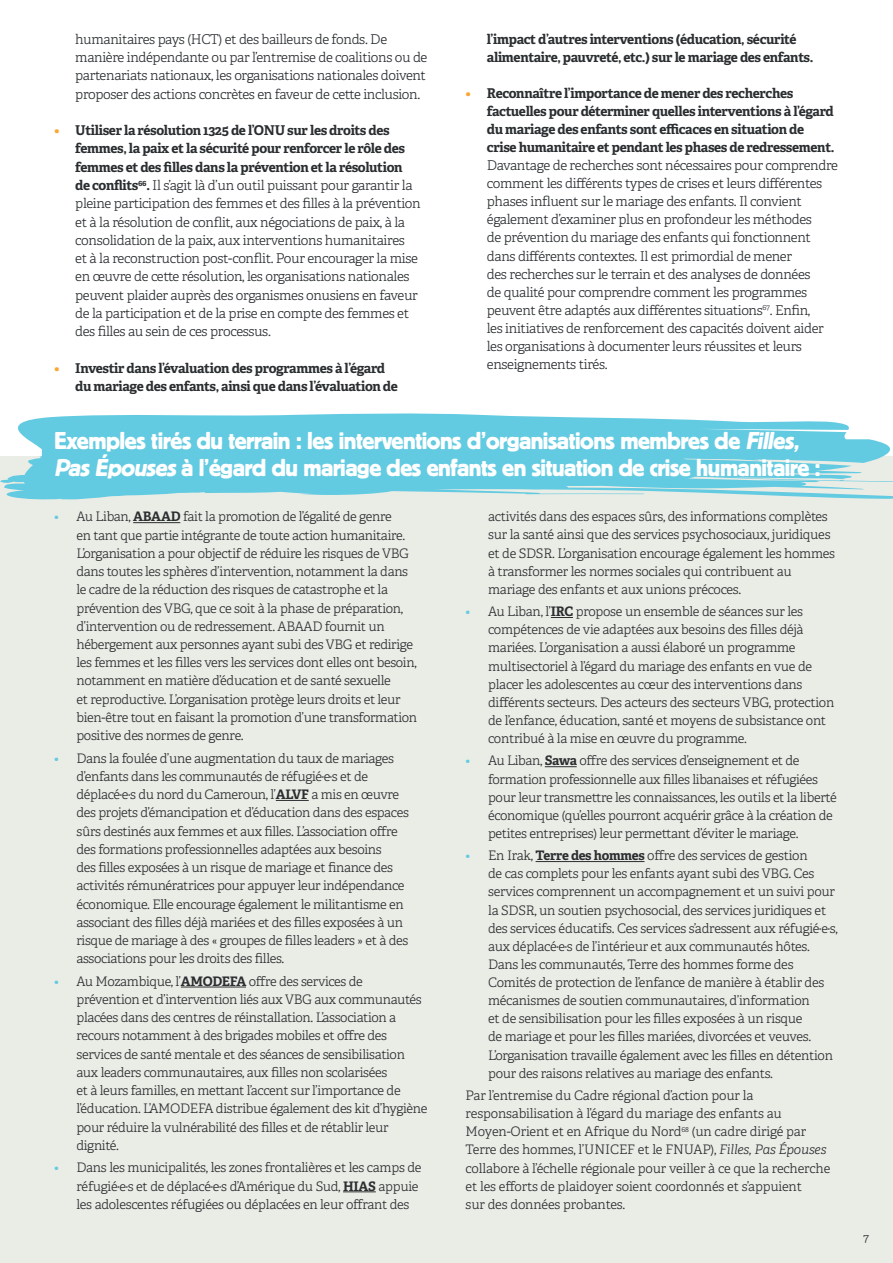
<style>
.page{position:relative;width:893px;height:1263px;background:#fff}
.page>*{position:absolute;margin:0;border:0;box-sizing:border-box;transform-origin:0 0}
.Sub_Head-new{font:25.5px/27px "Platz";letter-spacing:-.02em;color:#fff}
.Bulleted{font:300 13.5px/18px "Adelle";letter-spacing:-.025em;color:#2a2e30}
.Bulleted-2{font:700 13.5px/18.3px "Adelle";letter-spacing:-.025em;color:#2a2e30}
.Bullets_2{font:300 13.2px/18.3px "Adelle";letter-spacing:-.025em;color:#2a2e30}
.Body_Text{font:300 12px "Adelle";color:#2a2e30}
.s1{font-weight:700;color:#faa631}
.s2{font-weight:700}
.s3{color:#faa631}
.s4{font-style:italic}
.s5{color:#63cbe1}
</style>
<div class="page">
<div style="left:0;top:457px;width:893px;height:806px;background:#eaece6"></div>
<svg style="left:0;top:413px;width:893px;height:87px;fill:#63cbe1"></svg>
<hr style="left:133px;top:522px;width:47px;height:1px;background:#2a2e30">
<hr style="left:276px;top:800px;width:33px;height:1px;background:#2a2e30">
<hr style="left:181px;top:987px;width:65px;height:1px;background:#2a2e30">
<hr style="left:343px;top:1191px;width:33px;height:1px;background:#2a2e30">
<svg style="left:551px;top:617px;width:22px;height:1px"></svg>
<hr style="left:545px;top:766px;width:32px;height:1px;background:#2a2e30">
<hr style="left:536px;top:861px;width:108px;height:1px;background:#2a2e30">
<p class="Bulleted" style="left:75px;top:30px;width:354px">humanitaires pays (HCT) et des bailleurs de fonds. De manière indépendante ou par l’entremise de coalitions ou de partenariats nationaux, les organisations nationales doivent proposer des actions concrètes en faveur de cette inclusion.</p>
<p class="Bulleted" style="left:75px;top:121px;width:347px;text-indent:-21px"><span class="s1">•</span> <span class="s2">Utiliser la résolution 1325 de l’ONU sur les droits des femmes, la paix et la sécurité pour renforcer le rôle des femmes et des filles dans la prévention et la résolution de conflits</span><sup>66</sup><span class="s2">.</span> Il s’agit là d’un outil puissant pour garantir la pleine participation des femmes et des filles à la prévention et à la résolution de conflit, aux négociations de paix, à la consolidation de la paix, aux interventions humanitaires<br>et à la reconstruction post-conflit. Pour encourager la mise en œuvre de cette résolution, les organisations nationales peuvent plaider auprès des organismes onusiens en faveur de la participation et de la prise en compte des femmes et des filles au sein de ces processus.</p>
<p class="Bulleted-2" style="left:75px;top:359px;width:324px;text-indent:-21px"><span class="s3">•</span> Investir dans l’évaluation des programmes à l’égard du mariage des enfants, ainsi que dans l’évaluation de</p>
<p class="Bulleted-2" style="left:487px;top:30px;width:328px">l’impact d’autres interventions (éducation, sécurité alimentaire, pauvreté, etc.) sur le mariage des enfants.</p>
<p class="Bulleted" style="left:487px;top:84px;width:353px;text-indent:-21px"><span class="s1">•</span> <span class="s2">Reconnaître l’importance de mener des recherches factuelles pour déterminer quelles interventions à l’égard du mariage des enfants sont efficaces en situation de<br>crise humanitaire et pendant les phases de redressement.<br></span>Davantage de recherches sont nécessaires pour comprendre comment les différents types de crises et leurs différentes phases influent sur le mariage des enfants. Il convient également d’examiner plus en profondeur les méthodes<br>de prévention du mariage des enfants qui fonctionnent dans différents contextes. Il est primordial de mener<br>des recherches sur le terrain et des analyses de données<br>de qualité pour comprendre comment les programmes peuvent être adaptés aux différentes situations<sup>67</sup>. Enfin,<br>les initiatives de renforcement des capacités doivent aider les organisations à documenter leurs réussites et leurs enseignements tirés.</p>
<p class="Sub_Head-new" style="left:54px;top:427px;width:768px">Exemples tirés du terrain : les interventions d’organisations membres de <span class="s4">Filles,<br>PasÉpouses</span>à l’égard du mariage des enfants en situation de crise humanitaire :</p>
<p class="Bullets_2" style="left:76px;top:508px;width:342px;text-indent:-22px"><span class="s5">•</span> Au Liban, <span class="s2">ABAAD</span> fait la promotion de l’égalité de genre<br>en tant que partie intégrante de toute action humanitaire.<br>L’organisation a pour objectif de réduire les risques de VBG dans toutes les sphères d’intervention, notamment la dans le cadre de la réduction des risques de catastrophe et la prévention des VBG, que ce soit à la phase de préparation, d’intervention ou de redressement. ABAAD fournit un hébergement aux personnes ayant subi des VBG et redirige les femmes et les filles vers les services dont elles ont besoin, notamment en matière d’éducation et de santé sexuelle<br>et reproductive. L’organisation protège leurs droits et leur bien-être tout en faisant la promotion d’une transformation positive des normes de genre.</p>
<p class="Bullets_2" style="left:76px;top:749px;width:334px;text-indent:-22px"><span class="s5">•</span> Dans la foulée d’une augmentation du taux de mariages d’enfants dans les communautés de réfugié·e·s et de déplacé·e·s du nord du Cameroun, l’<span class="s2">ALVF</span> a mis en œuvre des projets d’émancipation et d’éducation dans des espaces sûrs destinés aux femmes et aux filles. L’association offre des formations professionnelles adaptées aux besoins<br>des filles exposées à un risque de mariage et finance des activités rémunératrices pour appuyer leur indépendance économique. Elle encourage également le militantisme en associant des filles déjà mariées et des filles exposées à un risque de mariage à des « groupes de filles leaders » et à des associations pour les droits des filles.</p>
<p class="Bullets_2" style="left:76px;top:972px;width:352px;text-indent:-22px"><span class="s5">•</span> Au Mozambique, l’<span class="s2">AMODEFA</span> offre des services de prévention et d’intervention liés aux VBG aux communautés placées dans des centres de réinstallation. L’association a recours notamment à des brigades mobiles et offre des services de santé mentale et des séances de sensibilisation aux leaders communautaires, aux filles non scolarisées<br>et à leurs familles, en mettant l’accent sur l’importance de l’éducation. L’AMODEFA distribue également des kit d’hygiène pour réduire la vulnérabilité des filles et de rétablir leur dignité.</p>
<p class="Bullets_2" style="left:76px;top:1159px;width:346px;text-indent:-22px"><span class="s5">•</span> Dans les municipalités, les zones frontalières et les camps de réfugié·e·s et de déplacé·e·s d’Amérique du Sud, <span class="s2">HIAS</span> appuie les adolescentes réfugiées ou déplacées en leur offrant des</p>
<p class="Bullets_2" style="left:488px;top:508px;width:348px">activités dans des espaces sûrs, des informations complètes sur la santé ainsi que des services psychosociaux, juridiques et de SDSR. L’organisation encourage également les hommes à transformer les normes sociales qui contribuent au mariage des enfants et aux unions précoces.</p>
<p class="Bullets_2" style="left:488px;top:603px;width:348px;text-indent:-22px"><span class="s5">•</span> Au Liban, l’<span class="s2">IRC</span> propose un ensemble de séances sur les compétences de vie adaptées aux besoins des filles déjà mariées. L’organisation a aussi élaboré un programme multisectoriel à l’égard du mariage des enfants en vue de placer les adolescentes au cœur des interventions dans différents secteurs. Des acteurs des secteurs VBG, protection de l’enfance, éducation, santé et moyens de subsistance ont contribué à la mise en œuvre du programme.</p>
<p class="Bullets_2" style="left:488px;top:752px;width:350px;text-indent:-22px"><span class="s5">•</span> Au Liban, <span class="s2">Sawa</span> offre des services d’enseignement et de formation professionnelle aux filles libanaises et réfugiées pour leur transmettre les connaissances, les outils et la liberté économique (qu’elles pourront acquérir grâce à la création de petites entreprises) leur permettant d’éviter le mariage.</p>
<p class="Bullets_2" style="left:488px;top:847px;width:351px;text-indent:-22px"><span class="s5">•</span> En Irak, <span class="s2">Terre des hommes</span> offre des services de gestion<br>de cas complets pour les enfants ayant subi des VBG. Ces services comprennent un accompagnement et un suivi pour la SDSR, un soutien psychosocial, des services juridiques et des services éducatifs. Ces services s’adressent aux réfugié·e·s, aux déplacé·e·s de l’intérieur et aux communautés hôtes.<br>Dans les communautés, Terre des hommes forme des Comités de protection de l’enfance de manière à établir des mécanismes de soutien communautaires, d’information<br>et de sensibilisation pour les filles exposées à un risque<br>de mariage et pour les filles mariées, divorcées et veuves.<br>L’organisation travaille également avec les filles en détention pour des raisons relatives au mariage des enfants.</p>
<p class="Bullets_2" style="left:466px;top:1086px;width:366px">Par l’entremise du Cadre régional d’action pour la responsabilisation à l’égard du mariage des enfants au Moyen-Orient et en Afrique du Nord<sup>68</sup> (un cadre dirigé par Terre des hommes, l’UNICEF et le FNUAP), <span class="s4">Filles, Pas Épouses </span>collabore à l’échelle régionale pour veiller à ce que la recherche et les efforts de plaidoyer soient coordonnés et s’appuient<br>sur des données probantes.</p>
<p class="Body_Text" style="left:863px;top:1230px;width:7px">7</p>
</div>
